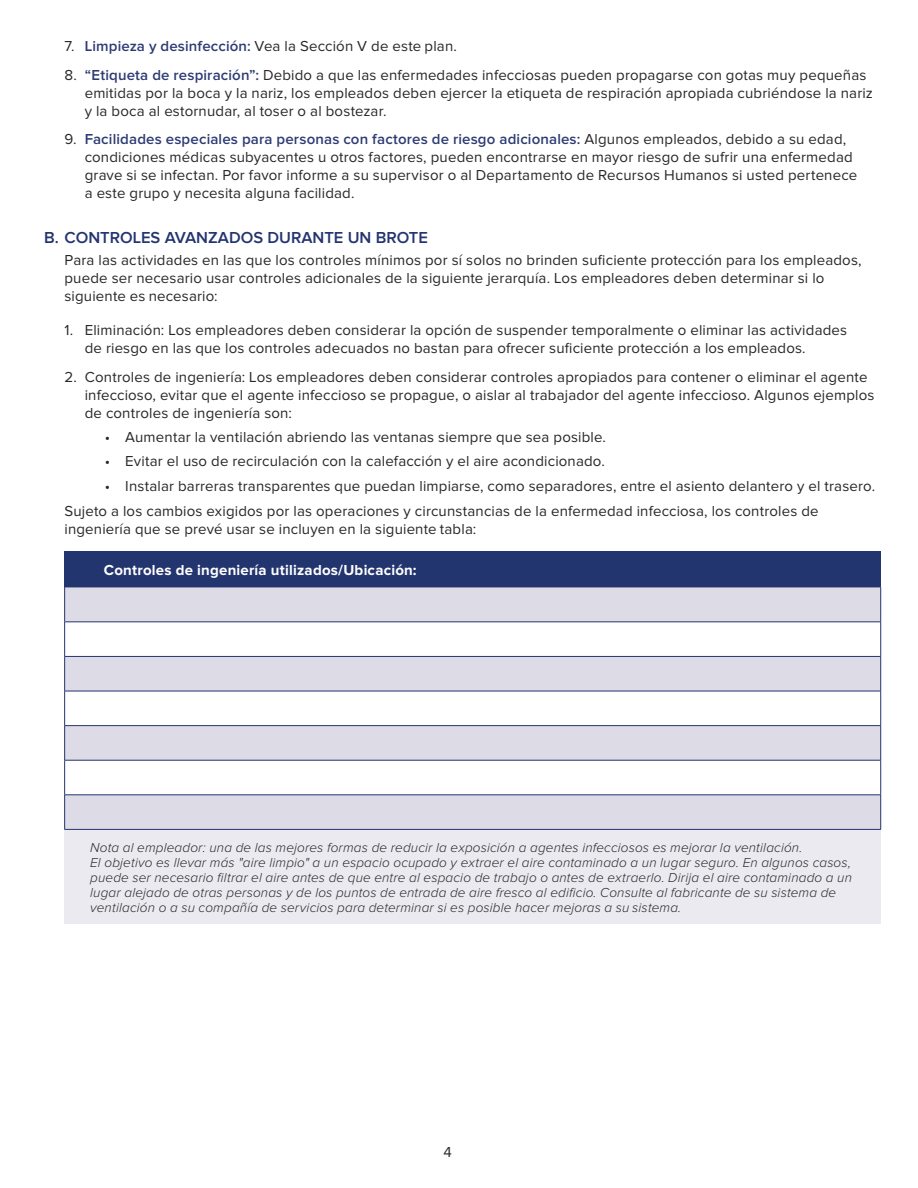
<style>
.page{position:relative;width:918px;height:1188px;background:#fff}
.page>*{position:absolute;margin:0;border:0;box-sizing:border-box;transform-origin:0 0}
.t1{font:600 16.5px "Proxima Nova";color:#23356f}
.Body_Copy{font:15px/18px "Proxima Nova";letter-spacing:.01em;color:#292829}
.Charts__Title{font:700 15px "Proxima Nova";letter-spacing:.015em;color:#fff}
.Chart_-_Footer{font:italic 300 13.5px/15px "Proxima Nova";letter-spacing:.01em;color:#292829}
.s1{font-weight:600;color:#2d3c74}
</style>
<div class="page">
<div style="left:65px;top:551px;width:816px;height:36px;background:#23356f"></div>
<svg style="left:65px;top:587px;width:815px;height:242px;fill:#dddbe5"></svg>
<div style="left:65px;top:829px;width:816px;height:95px;background:#ebeaf0"></div>
<hr style="left:64px;top:587px;width:1px;height:35px;background:#23356f">
<hr style="left:880px;top:587px;width:1px;height:35px;background:#23356f">
<hr style="left:64px;top:622px;width:1px;height:34px;background:#23356f">
<hr style="left:880px;top:622px;width:1px;height:34px;background:#23356f">
<hr style="left:64px;top:657px;width:1px;height:34px;background:#23356f">
<hr style="left:880px;top:657px;width:1px;height:34px;background:#23356f">
<hr style="left:64px;top:691px;width:1px;height:34px;background:#23356f">
<hr style="left:880px;top:691px;width:1px;height:34px;background:#23356f">
<hr style="left:64px;top:726px;width:1px;height:34px;background:#23356f">
<hr style="left:880px;top:726px;width:1px;height:34px;background:#23356f">
<hr style="left:64px;top:760px;width:1px;height:35px;background:#23356f">
<hr style="left:880px;top:760px;width:1px;height:35px;background:#23356f">
<hr style="left:64px;top:622px;width:817px;height:1px;background:#23356f">
<hr style="left:64px;top:656px;width:817px;height:1px;background:#23356f">
<hr style="left:64px;top:691px;width:817px;height:1px;background:#23356f">
<hr style="left:64px;top:725px;width:817px;height:1px;background:#23356f">
<hr style="left:64px;top:760px;width:817px;height:1px;background:#23356f">
<hr style="left:64px;top:795px;width:817px;height:1px;background:#23356f">
<hr style="left:64px;top:795px;width:1px;height:34px;background:#23356f">
<hr style="left:880px;top:795px;width:1px;height:34px;background:#23356f">
<hr style="left:64px;top:829px;width:817px;height:1px;background:#23356f">
<p class="Body_Copy" style="left:64px;top:37px;width:394px">7. <span class="s1">Limpieza y desinfección:</span> Vea la Sección V de este plan.</p>
<p class="Body_Copy" style="left:85px;top:66px;width:790px;text-indent:-20px">8. <span class="s1">“Etiqueta de respiración”:</span> Debido a que las enfermedades infecciosas pueden propagarse con gotas muy pequeñas emitidas por la boca y la nariz, los empleados deben ejercer la etiqueta de respiración apropiada cubriéndose la nariz y la boca al estornudar, al toser o al bostezar.</p>
<p class="Body_Copy" style="left:85px;top:131px;width:774px;text-indent:-20px">9. <span class="s1">Facilidades especiales para personas con factores de riesgo adicionales:</span> Algunos empleados, debido a su edad, condiciones médicas subyacentes u otros factores, pueden encontrarse en mayor riesgo de sufrir una enfermedad grave si se infectan. Por favor informe a su supervisor o al Departamento de Recursos Humanos si usted pertenece a este grupo y necesita alguna facilidad.</p>
<p class="t1" style="left:44px;top:230px;width:385px">B. CONTROLES AVANZADOS DURANTE UN BROTE</p>
<p class="Body_Copy" style="left:64px;top:252px;width:799px">Para las actividades en las que los controles mínimos por sí solos no brinden suficiente protección para los empleados, puede ser necesario usar controles adicionales de la siguiente jerarquía. Los empleadores deben determinar si lo siguiente es necesario:</p>
<p class="Body_Copy" style="left:85px;top:322px;width:764px;text-indent:-20px">1. Eliminación: Los empleadores deben considerar la opción de suspender temporalmente o eliminar las actividades de riesgo en las que los controles adecuados no bastan para ofrecer suficiente protección a los empleados.</p>
<p class="Body_Copy" style="left:85px;top:369px;width:791px;text-indent:-20px">2. Controles de ingeniería: Los empleadores deben considerar controles apropiados para contener o eliminar el agente infeccioso, evitar que el agente infeccioso se propague, o aislar al trabajador del agente infeccioso. Algunos ejemplos de controles de ingeniería son:</p>
<p class="Body_Copy" style="left:105px;top:428px;width:503px">• Aumentar la ventilación abriendo las ventanas siempre que sea posible.</p>
<p class="Body_Copy" style="left:105px;top:453px;width:502px">• Evitar el uso de recirculación con la calefacción y el aire acondicionado.</p>
<p class="Body_Copy" style="left:105px;top:478px;width:772px">• Instalar barreras transparentes que puedan limpiarse, como separadores, entre el asiento delantero y el trasero.</p>
<p class="Body_Copy" style="left:64px;top:502px;width:756px">Sujeto a los cambios exigidos por las operaciones y circunstancias de la enfermedad infecciosa, los controles de ingeniería que se prevé usar se incluyen en la siguiente tabla:</p>
<p class="Charts__Title" style="left:104px;top:563px;width:314px">Controles de ingeniería utilizados/Ubicación:</p>
<p class="Chart_-_Footer" style="left:90px;top:841px;width:763px">Nota al empleador: una de las mejores formas de reducir la exposición a agentes infecciosos es mejorar la ventilación.<br>El objetivo es llevar más "aire limpio" a un espacio ocupado y extraer el aire contaminado a un lugar seguro. En algunos casos, puede ser necesario filtrar el aire antes de que entre al espacio de trabajo o antes de extraerlo. Dirija el aire contaminado a un lugar alejado de otras personas y de los puntos de entrada de aire fresco al edificio. Consulte al fabricante de su sistema de ventilación o a su compañía de servicios para determinar si es posible hacer mejoras a su sistema.</p>
<p class="Body_Copy" style="left:443px;top:1144px;width:10px">4</p>
</div>
